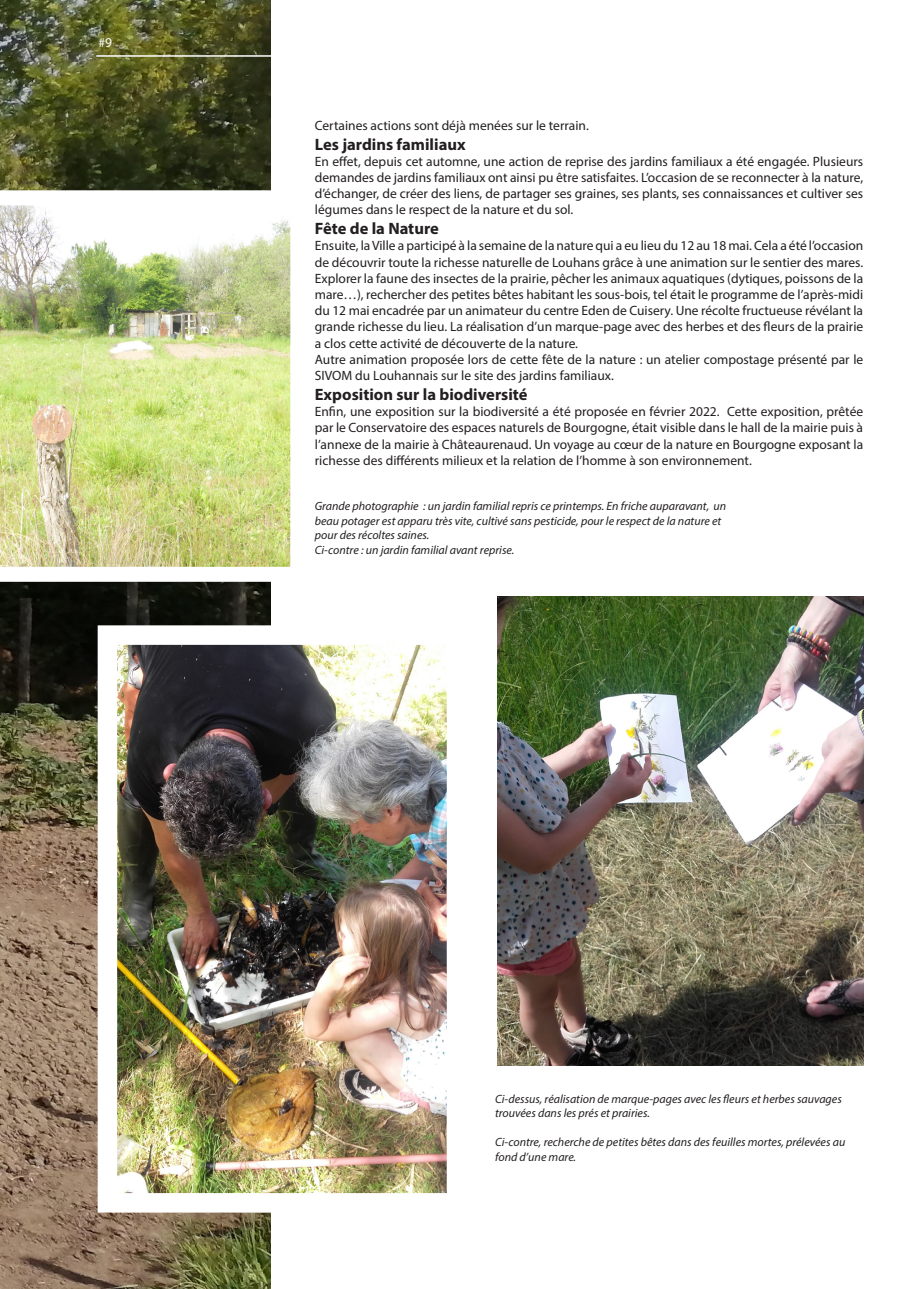
<style>
.page{position:relative;width:919px;height:1289px;background:#fff}
.page>*{position:absolute;margin:0;border:0;box-sizing:border-box;transform-origin:0 0}
.t1{font:700 16.5px "Myriad Pro";color:#231f20}
.t2{font:13.5px/16.2px "Myriad Pro";color:#231f20;text-align:justify}
.t3{font:13.5px "Myriad Pro";color:#fff}
.t4{font:italic 12px/14.4px "Myriad Pro";color:#231f20}
</style>
<div class="page">
<img style="left:0;top:0;width:270px;height:1288px">
<hr style="left:96px;top:55px;width:768px;height:2px;background:#fff">
<img style="left:119px;top:646px;width:326px;height:545px">
<img style="left:497px;top:596px;width:366px;height:469px">
<img style="left:0;top:190px;width:291px;height:392px">
<p class="t3" style="left:98px;top:34px;width:15px">#9</p>
<p class="t2" style="left:315px;top:117px;width:275px">Certaines actions sont déjà menées sur le terrain.</p>
<p class="t1" style="left:315px;top:133px;width:152px">Les jardins familiaux</p>
<p class="t2" style="left:315px;top:153px;width:550px">En effet, depuis cet automne, une action de reprise des jardins familiaux a été engagée. Plusieurs demandes de jardins familiaux ont ainsi pu être satisfaites. L’occasion de se reconnecter à la nature, d’échanger, de créer des liens, de partager ses graines, ses plants, ses connaissances et cultiver ses légumes dans le respect de la nature et du sol.</p>
<p class="t1" style="left:315px;top:218px;width:125px">Fête de la Nature</p>
<p class="t2" style="left:315px;top:237px;width:550px">Ensuite, la Ville a participé à la semaine de la nature qui a eu lieu du 12 au 18 mai. Cela a été l’occasion de découvrir toute la richesse naturelle de Louhans grâce à une animation sur le sentier des mares.<br>Explorer la faune des insectes de la prairie, pêcher les animaux aquatiques (dytiques, poissons de la mare…), rechercher des petites bêtes habitant les sous-bois, tel était le programme de l’après-midi du 12 mai encadrée par un animateur du centre Eden de Cuisery. Une récolte fructueuse révélant la grande richesse du lieu. La réalisation d’un marque-page avec des herbes et des fleurs de la prairie a clos cette activité de découverte de la nature.</p>
<p class="t2" style="left:315px;top:351px;width:550px">Autre animation proposée lors de cette fête de la nature : un atelier compostage présenté par le<br>SIVOM du Louhannais sur le site des jardins familiaux.</p>
<p class="t1" style="left:315px;top:383px;width:214px">Exposition sur la biodiversité</p>
<p class="t2" style="left:315px;top:403px;width:550px">Enfin, une exposition sur la biodiversité a été proposée en février 2022. Cette exposition, prêtée par le Conservatoire des espaces naturels de Bourgogne, était visible dans le hall de la mairie puis à l’annexe de la mairie à Châteaurenaud. Un voyage au cœur de la nature en Bourgogne exposant la richesse des différents milieux et la relation de l’homme à son environnement.</p>
<p class="t4" style="left:315px;top:499px;width:413px">Grande photographie : un jardin familial repris ce printemps. En friche auparavant, un beau potager est apparu très vite, cultivé sans pesticide, pour le respect de la nature et pour des récoltes saines.</p>
<p class="t4" style="left:315px;top:542px;width:201px">Ci-contre : un jardin familial avant reprise.</p>
<p class="t4" style="left:495px;top:1091px;width:348px">Ci-dessus, réalisation de marque-pages avec les fleurs et herbes sauvages trouvées dans les prés et prairies.</p>
<p class="t4" style="left:495px;top:1134px;width:352px">Ci-contre, recherche de petites bêtes dans des feuilles mortes, prélevées au fond d’une mare.</p>
</div>
